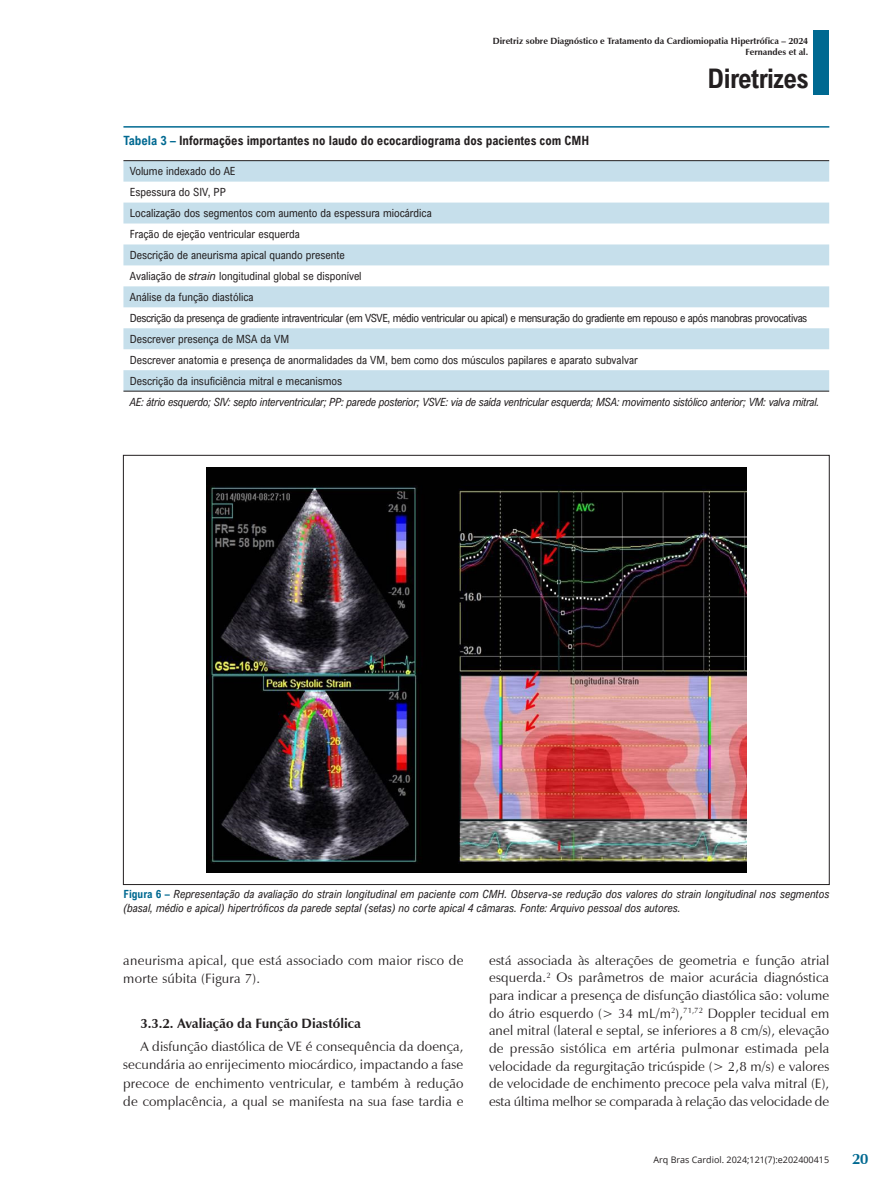
<style>
.page{position:relative;width:893px;height:1191px;background:#fff}
.page>*{position:absolute;margin:0;border:0;box-sizing:border-box;transform-origin:0 0}
.t1{font:700 27px "Arial Nova Cond";letter-spacing:-.02em;color:#231f20}
.t2{font:700 15px "Zapf Humanist 601 BT";color:#006991}
._01-TEXTO_BASICO{font:13.5px/17.7px "Zapf Humanist 601 BT";letter-spacing:.01em;color:#231f20;text-align:justify}
._04_-_SUBTITULO_SECUNDARIO_-_MATERIA{font:700 13.5px "Zapf Humanist 601 BT";color:#231f20}
._01_TÍTULO_TABELA{font:700 12.75px "Arial Nova Cond";color:#231f20}
._02_TEXTO_TABELA_BASICA{font:11.25px "Arial Nova Cond";color:#231f20}
._05_LEGENDA_TABELA{font:italic 11.25px/13.5px "Arial Nova Cond";color:#231f20}
._05_LEGENDA_TABELA-2{font:italic 11.25px "Arial Nova Cond";letter-spacing:-.02em;color:#231f20}
._02_TEXTO_TABELA_BASICA-2{font:11.25px "Arial Nova Cond";letter-spacing:-.03em;color:#231f20}
.t3{font:700 9px/10.8px "Zapf Humanist 601 BT";color:#231f20;text-align:right}
.t4{font:9px "Open Sans";color:#231f20}
.s1{color:#006991}
.s2{font-family:"Arial Nova";font-style:italic}
.s3{font-weight:700;font-style:normal;color:#006991}
</style>
<div class="page">
<hr style="left:123px;top:126px;width:706px;height:2px;background:#006991">
<div style="left:813px;top:30px;width:16px;height:64px;background:#006991"></div>
<svg style="left:123px;top:161px;width:706px;height:230px;fill:#c6dfeb"></svg>
<hr style="left:123px;top:160px;width:706px;height:1px;background:#231f20">
<hr style="left:123px;top:391px;width:706px;height:1px;background:#231f20">
<img style="left:206px;top:467px;width:540px;height:405px">
<p class="t3" style="left:493px;top:36px;width:317px">Diretriz sobre Diagnóstico e Tratamento da Cardiomiopatia Hipertrófica – 2024<br>Fernandes et al.</p>
<h1 class="t1" style="left:708px;top:61px;width:102px">Diretrizes</h1>
<p class="_01_TÍTULO_TABELA" style="left:123px;top:133px;width:467px"><span class="s1">Tabela 3 –</span> Informações importantes no laudo do ecocardiograma dos pacientes com CMH</p>
<p class="_02_TEXTO_TABELA_BASICA" style="left:130px;top:164px;width:107px">Volume indexado do AE</p>
<p class="_02_TEXTO_TABELA_BASICA" style="left:130px;top:185px;width:98px">Espessura do SIV, PP</p>
<p class="_02_TEXTO_TABELA_BASICA" style="left:130px;top:206px;width:303px">Localização dos segmentos com aumento da espessura miocárdica</p>
<p class="_02_TEXTO_TABELA_BASICA" style="left:130px;top:227px;width:171px">Fração de ejeção ventricular esquerda</p>
<p class="_02_TEXTO_TABELA_BASICA" style="left:130px;top:248px;width:216px">Descrição de aneurisma apical quando presente</p>
<p class="_02_TEXTO_TABELA_BASICA" style="left:130px;top:269px;width:233px">Avaliação de <span class="s2">strain</span> longitudinal global se disponível</p>
<p class="_02_TEXTO_TABELA_BASICA" style="left:130px;top:290px;width:125px">Análise da função diastólica</p>
<p class="_02_TEXTO_TABELA_BASICA-2" style="left:130px;top:311px;width:679px">Descrição da presença de gradiente intraventricular (em VSVE, médio ventricular ou apical) e mensuração do gradiente em repouso e após manobras provocativas</p>
<p class="_02_TEXTO_TABELA_BASICA" style="left:130px;top:332px;width:161px">Descrever presença de MSA da VM</p>
<p class="_02_TEXTO_TABELA_BASICA" style="left:130px;top:353px;width:509px">Descrever anatomia e presença de anormalidades da VM, bem como dos músculos papilares e aparato subvalvar</p>
<p class="_02_TEXTO_TABELA_BASICA" style="left:130px;top:374px;width:214px">Descrição da insuficiência mitral e mecanismos</p>
<p class="_05_LEGENDA_TABELA-2" style="left:130px;top:395px;width:691px">AE: átrio esquerdo; SIV: septo interventricular; PP: parede posterior; VSVE: via de saída ventricular esquerda; MSA: movimento sistólico anterior; VM: valva mitral.</p>
<p class="_05_LEGENDA_TABELA" style="left:124px;top:887px;width:707px"><span class="s3">Figura 6 –</span> Representação da avaliação do strain longitudinal em paciente com CMH. Observa-se redução dos valores do strain longitudinal nos segmentos (basal, médio e apical) hipertróficos da parede septal (setas) no corte apical 4 câmaras. Fonte: Arquivo pessoal dos autores.</p>
<p class="_01-TEXTO_BASICO" style="left:123px;top:950px;width:342px;line-height:18.3px">aneurisma apical, que está associado com maior risco de morte súbita (Figura 7).</p>
<p class="_04_-_SUBTITULO_SECUNDARIO_-_MATERIA" style="left:140px;top:1015px;width:222px">3.3.2. Avaliação da Função Diastólica</p>
<p class="_01-TEXTO_BASICO" style="left:123px;top:1037px;width:342px;line-height:18.3px;text-indent:17px">A disfunção diastólica de VE é consequência da doença, secundária ao enrijecimento miocárdico, impactando a fase precoce de enchimento ventricular, e também à redução de complacência, a qual se manifesta na sua fase tardia e</p>
<p class="_01-TEXTO_BASICO" style="left:489px;top:951px;width:342px">está associada às alterações de geometria e função atrial esquerda.<sup>2</sup> Os parâmetros de maior acurácia diagnóstica para indicar a presença de disfunção diastólica são: volume do átrio esquerdo (&gt; 34 mL/m<sup>2</sup>),<sup>71,72</sup> Doppler tecidual em anel mitral (lateral e septal, se inferiores a 8 cm/s), elevação de pressão sistólica em artéria pulmonar estimada pela velocidade da regurgitação tricúspide (&gt; 2,8 m/s) e valores de velocidade de enchimento precoce pela valva mitral (E), esta última melhor se comparada à relação das velocidade de</p>
<p class="t4" style="left:654px;top:1153px;width:177px">Arq Bras Cardiol. 2024;121(7):e202400415</p>
<p class="t2" style="left:852px;top:1149px;width:18px">20</p>
</div>
